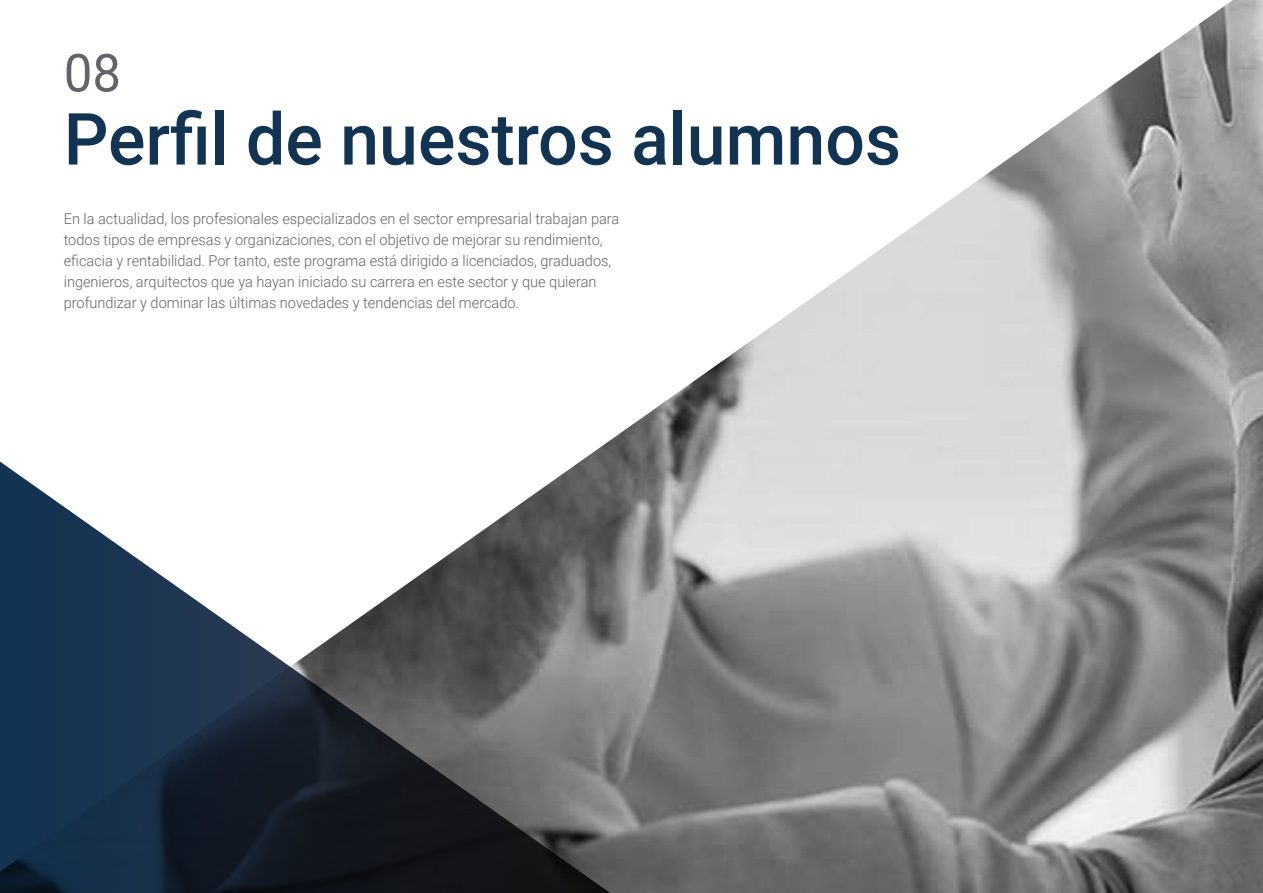
<style>
.page{position:relative;width:1263px;height:893px;background:#fff}
.page>*{position:absolute;margin:0;border:0;box-sizing:border-box;transform-origin:0 0}
.t1{font:500 72px "Roboto";color:#123352}
.t2{font:52.5px "Roboto";color:#61646a}
.t3{font:300 15px/21px "Roboto";color:#61646a}
</style>
<div class="page">
<img style="left:602px;top:0;width:661px;height:893px">
<svg style="left:0;top:446px;width:640px;height:447px"></svg>
<h2 class="t2" style="left:64px;top:36px;width:59px">08</h2>
<h1 class="t1" style="left:64px;top:89px;width:839px">Perfil de nuestros alumnos</h1>
<p class="t3" style="left:64px;top:207px;width:557px">En la actualidad, los profesionales especializados en el sector empresarial trabajan para todos tipos de empresas y organizaciones, con el objetivo de mejorar su rendimiento, eficacia y rentabilidad. Por tanto, este programa está dirigido a licenciados, graduados, ingenieros, arquitectos que ya hayan iniciado su carrera en este sector y que quieran profundizar y dominar las últimas novedades y tendencias del mercado.</p>
</div>
